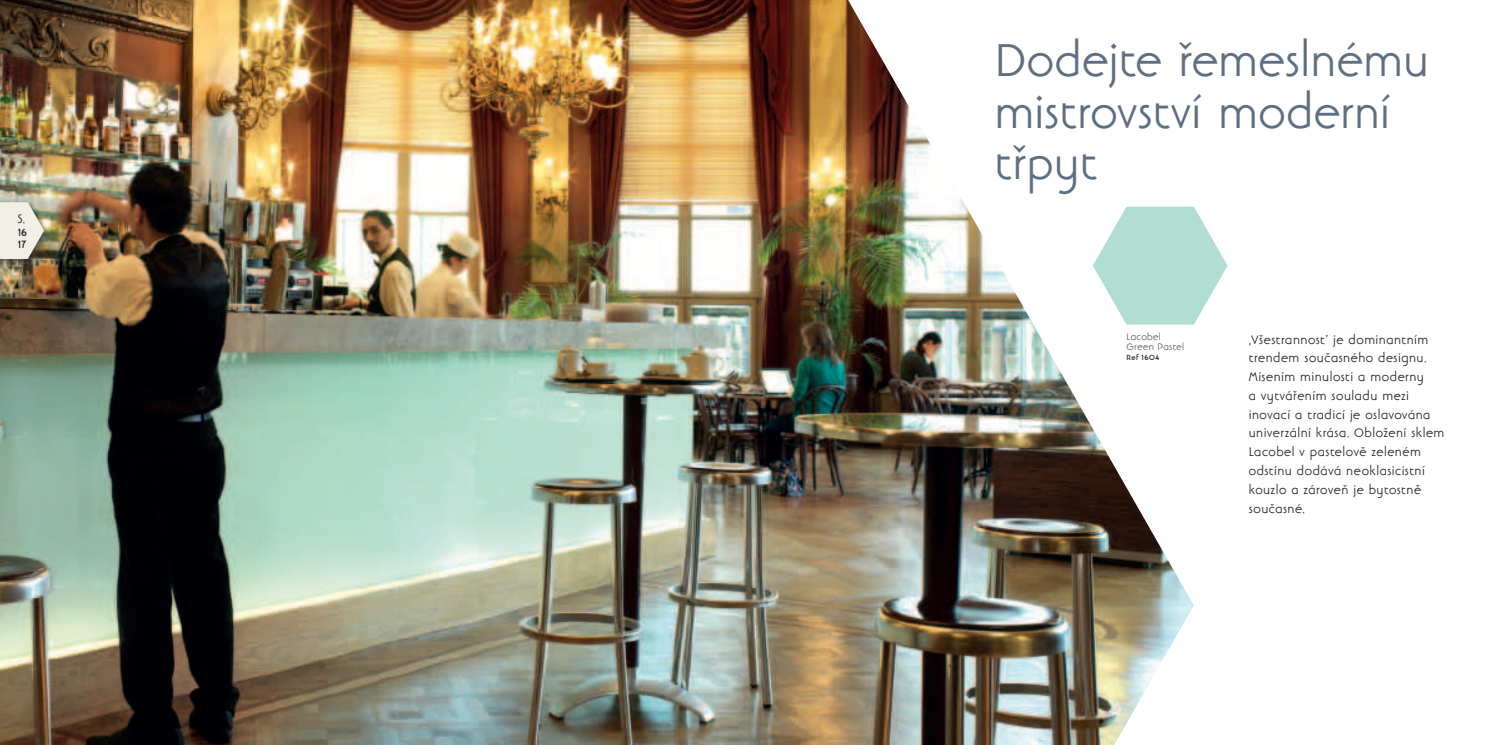
<style>
.page{position:relative;width:1489px;height:745px;background:#fff}
.page>*{position:absolute;margin:0;border:0;box-sizing:border-box;transform-origin:0 0}
.t1{font:46.25px/51.2px "Banjoman Text Com";color:#5e6f83}
.t2{font:12.5px/18.8px "Banjoman Text Com";letter-spacing:.035em;color:#231f20}
.t3{font:700 10.62px/12.5px "Banjoman Text Com";color:#231f20}
.t4{font:300 9.38px/10px "Banjoman Text Com";letter-spacing:.035em;color:#231f20}
.t5{font:700 7.5px "Banjoman Text Com";letter-spacing:.05em;color:#231f20}
</style>
<div class="page">
<img style="left:0;top:0;width:1193px;height:744px">
<svg style="left:1092px;top:206px;width:135px;height:118px"></svg>
<div style="left:0;top:199px;width:50px;height:66px;background:#231f20;opacity:.6"></div>
<svg style="left:0;top:202px;width:44px;height:57px"></svg>
<p class="t2" style="left:18px;top:210px;width:9px">S.</p>
<p class="t3" style="left:18px;top:226px;width:11px">16<br>17</p>
<h1 class="t1" style="left:994px;top:36px;width:436px">Dodejte řemeslnému mistrovství moderní třpyt</h1>
<p class="t4" style="left:1126px;top:332px;width:59px">Lacobel<br>Green Pastel</p>
<p class="t5" style="left:1126px;top:352px;width:34px">Ref 1604</p>
<p class="t2" style="left:1248px;top:330px;width:197px">‚Všestrannost’ je dominantním trendem současného designu.<br>Mísením minulosti a moderny<br>a vytvářením souladu mezi inovací a tradicí je oslavována univerzální krása. Obložení sklem<br>Lacobel v pastelově zeleném odstínu dodává neoklasicistní kouzlo a zároveň je bytostně současné.</p>
</div>
